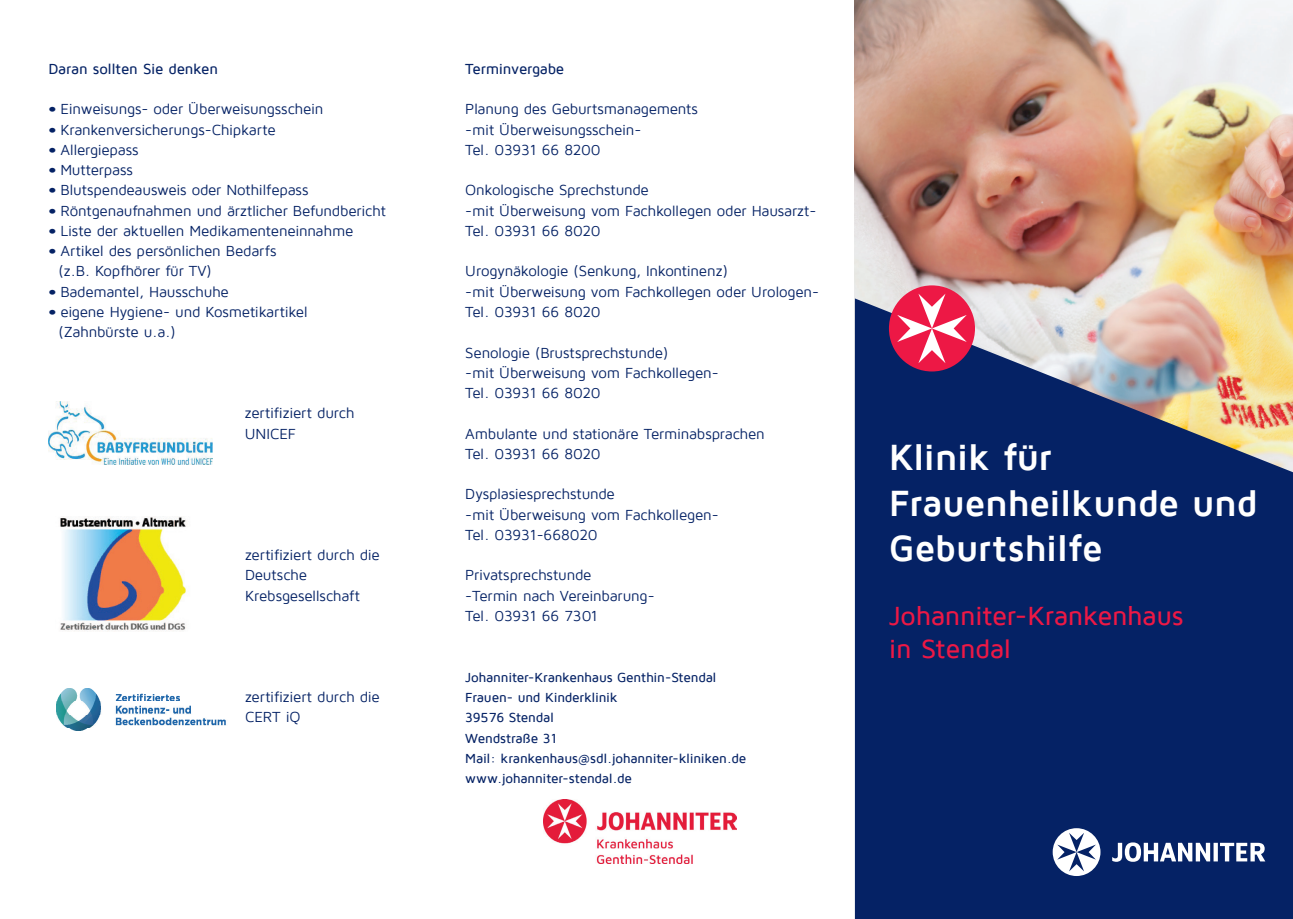
<style>
.page{position:relative;width:1293px;height:919px;background:#fff}
.page>*{position:absolute;margin:0;border:0;box-sizing:border-box;transform-origin:0 0}
.t1{font:700 37.5px/45px "Maven Pro";letter-spacing:-.02em;color:#fff}
.t2{font:500 27px/32.4px "Maven Pro";letter-spacing:-.015em;color:#ed1845}
.t3{font:15px/20.2px "Maven Pro";letter-spacing:-.015em;color:#052265}
.t4{font:500 15px "Maven Pro";letter-spacing:-.015em;color:#052265}
.t5{font:500 13.5px/20.2px "Maven Pro";letter-spacing:-.015em;color:#052265}
.s1{font-family:"Agfa Rotis Sans Serif";font-weight:300;font-size:13.2px}
</style>
<div class="page">
<img style="left:543px;top:799px;width:193px;height:64px">
<img style="left:855px;top:0;width:438px;height:298px">
<svg style="left:855px;top:298px;width:438px;height:620px;background:#23396f"></svg>
<div style="left:889px;top:285px;width:86px;height:86px;background:#ed1845;border-radius:50%"></div>
<svg style="left:897px;top:293px;width:69px;height:70px"></svg>
<svg style="left:1052px;top:828px;width:213px;height:47px"></svg>
<img style="left:60px;top:516px;width:127px;height:115px">
<img style="left:56px;top:688px;width:170px;height:42px">
<img style="left:48px;top:401px;width:165px;height:63px">
<p class="t4" style="left:48px;top:61px;width:171px">Daran sollten Sie denken</p>
<p class="t3" style="left:48px;top:99px;width:276px"><span class="s1">•</span> Einweisungs- oder Überweisungsschein</p>
<p class="t3" style="left:48px;top:120px;width:229px"><span class="s1">•</span> Krankenversicherungs-Chipkarte</p>
<p class="t3" style="left:48px;top:140px;width:92px"><span class="s1">•</span> Allergiepass</p>
<p class="t3" style="left:48px;top:160px;width:86px"><span class="s1">•</span> Mutterpass</p>
<p class="t3" style="left:48px;top:180px;width:261px"><span class="s1">•</span> Blutspendeausweis oder Nothilfepass</p>
<p class="t3" style="left:48px;top:201px;width:339px"><span class="s1">•</span> Röntgenaufnahmen und ärztlicher Befundbericht</p>
<p class="t3" style="left:48px;top:221px;width:306px"><span class="s1">•</span> Liste der aktuellen Medikamenteneinnahme</p>
<p class="t3" style="left:59px;top:241px;width:219px;text-indent:-10px"><span class="s1">•</span> Artikel des persönlichen Bedarfs (z.B. Kopfhörer für TV)</p>
<p class="t3" style="left:48px;top:282px;width:182px"><span class="s1">•</span> Bademantel, Hausschuhe</p>
<p class="t3" style="left:59px;top:302px;width:251px;text-indent:-10px"><span class="s1">•</span> eigene Hygiene- und Kosmetikartikel (Zahnbürste u.a.)</p>
<p class="t3" style="left:245px;top:403px;width:111px">zertifiziert durch<br>UNICEF</p>
<p class="t3" style="left:245px;top:545px;width:136px">zertifiziert durch die<br>Deutsche<br>Krebsgesellschaft</p>
<p class="t3" style="left:245px;top:687px;width:136px">zertifiziert durch die<br>CERT iQ</p>
<p class="t4" style="left:465px;top:61px;width:100px">Terminvergabe</p>
<p class="t3" style="left:465px;top:99px;width:234px">Planung des Geburtsmanagements -mit Überweisungsschein-<br>Tel. 03931 66 8200</p>
<p class="t3" style="left:465px;top:180px;width:352px">Onkologische Sprechstunde<br>-mit Überweisung vom Fachkollegen oder Hausarzt-<br>Tel. 03931 66 8020</p>
<p class="t3" style="left:465px;top:261px;width:355px">Urogynäkologie (Senkung, Inkontinenz)<br>-mit Überweisung vom Fachkollegen oder Urologen-<br>Tel. 03931 66 8020</p>
<p class="t3" style="left:465px;top:342px;width:255px">Senologie (Brustsprechstunde)<br>-mit Überweisung vom Fachkollegen-<br>Tel. 03931 66 8020</p>
<p class="t3" style="left:465px;top:423px;width:301px">Ambulante und stationäre Terminabsprachen<br>Tel. 03931 66 8020</p>
<p class="t3" style="left:465px;top:484px;width:255px">Dysplasiesprechstunde<br>-mit Überweisung vom Fachkollegen-<br>Tel. 03931-668020</p>
<p class="t3" style="left:465px;top:565px;width:191px">Privatsprechstunde<br>-Termin nach Vereinbarung-<br>Tel. 03931 66 7301</p>
<p class="t5" style="left:465px;top:667px;width:282px">Johanniter-Krankenhaus Genthin-Stendal<br>Frauen- und Kinderklinik<br>39576 Stendal<br>Wendstraße 31<br>Mail: krankenhaus@sdl.johanniter-kliniken.de www.johanniter-stendal.de</p>
<h1 class="t1" style="left:889px;top:435px;width:370px">Klinik für<br>Frauenheilkunde und<br>Geburtshilfe</h1>
<h2 class="t2" style="left:889px;top:600px;width:296px">Johanniter-Krankenhaus in Stendal</h2>
</div>
